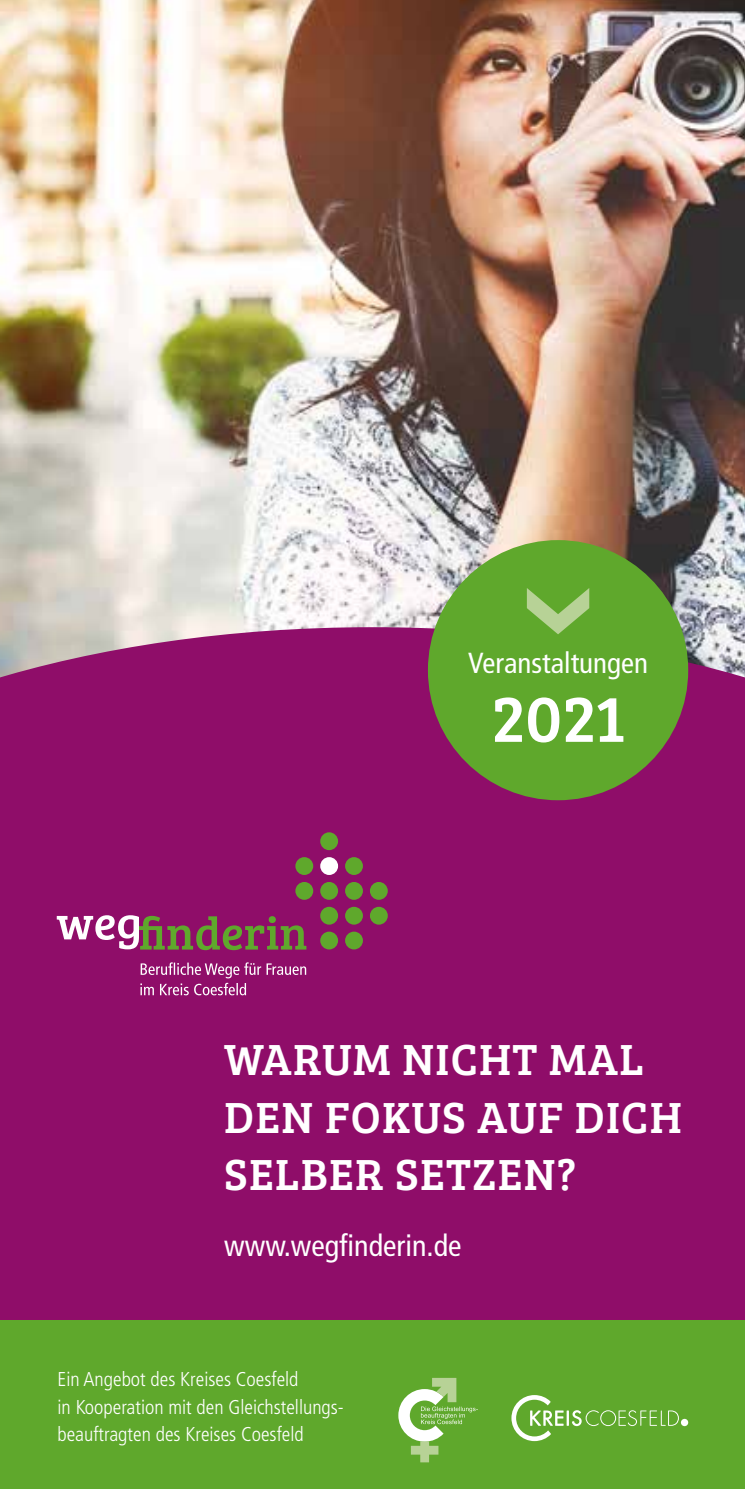
<style>
.page{position:relative;width:745px;height:1489px;background:#fff}
.page>*{position:absolute;margin:0;border:0;box-sizing:border-box;transform-origin:0 0}
.t1{font:67.5px "Bree Serif";color:#fff}
.t2{font:45px/57.5px "Bree Serif";letter-spacing:.03em;color:#fff}
.t3{font:condensed 30px "Frutiger";color:#fff}
.t4{font:condensed 29px "Frutiger";color:#fff}
.t5{font:300 condensed 20px/27.5px "Frutiger";color:#fff}
</style>
<div class="page">
<img style="left:0;top:0;width:744px;height:627px">
<div style="left:0;top:627px;width:744px;height:693px;background:#8f0d69"></div>
<div style="left:427px;top:540px;width:260px;height:260px;background:#5fa82c;border-radius:50%"></div>
<svg style="left:526px;top:588px;width:63px;height:46px"></svg>
<div style="left:0;top:1320px;width:744px;height:168px;background:#5fa82c"></div>
<svg style="left:680px;top:1418px;width:7px;height:7px"></svg>
<svg style="left:511px;top:1395px;width:167px;height:45px"></svg>
<svg style="left:57px;top:915px;width:249px;height:35px;background:#91546d"></svg>
<svg style="left:140px;top:962px;width:166px;height:33px;background:#a23682"></svg>
<div style="left:295px;top:857px;width:18px;height:18px;background:#5fa82c;border-radius:50%"></div>
<div style="left:320px;top:857px;width:18px;height:18px;background:#fff;border-radius:50%"></div>
<div style="left:345px;top:857px;width:18px;height:18px;background:#5fa82c;border-radius:50%"></div>
<div style="left:320px;top:832px;width:18px;height:18px;background:#5fa82c;border-radius:50%"></div>
<div style="left:295px;top:881px;width:18px;height:18px;background:#5fa82c;border-radius:50%"></div>
<div style="left:320px;top:881px;width:18px;height:18px;background:#5fa82c;border-radius:50%"></div>
<div style="left:345px;top:881px;width:18px;height:18px;background:#5fa82c;border-radius:50%"></div>
<div style="left:369px;top:881px;width:18px;height:18px;background:#5fa82c;border-radius:50%"></div>
<div style="left:320px;top:906px;width:18px;height:18px;background:#5fa82c;border-radius:50%"></div>
<div style="left:345px;top:906px;width:18px;height:18px;background:#5fa82c;border-radius:50%"></div>
<div style="left:369px;top:906px;width:18px;height:18px;background:#5fa82c;border-radius:50%"></div>
<div style="left:320px;top:931px;width:18px;height:18px;background:#5fa82c;border-radius:50%"></div>
<div style="left:345px;top:931px;width:18px;height:18px;background:#5fa82c;border-radius:50%"></div>
<svg style="left:398px;top:1377px;width:79px;height:85px"></svg>
<h3 class="t4" style="left:467px;top:646px;width:181px">Veranstaltungen</h3>
<h1 class="t1" style="left:490px;top:669px;width:135px">2021</h1>
<h2 class="t2" style="left:224px;top:1028px;width:459px">WARUM NICHT MAL<br>DEN FOKUS AUF DICH<br>SELBER SETZEN?</h2>
<h3 class="t3" style="left:224px;top:1227px;width:239px">www.wegfinderin.de</h3>
<p class="t5" style="left:57px;top:1365px;width:288px">Ein Angebot des Kreises Coesfeld<br>in Kooperation mit den Gleichstellungs&shy;beauftragten des Kreises Coesfeld</p>
</div>
